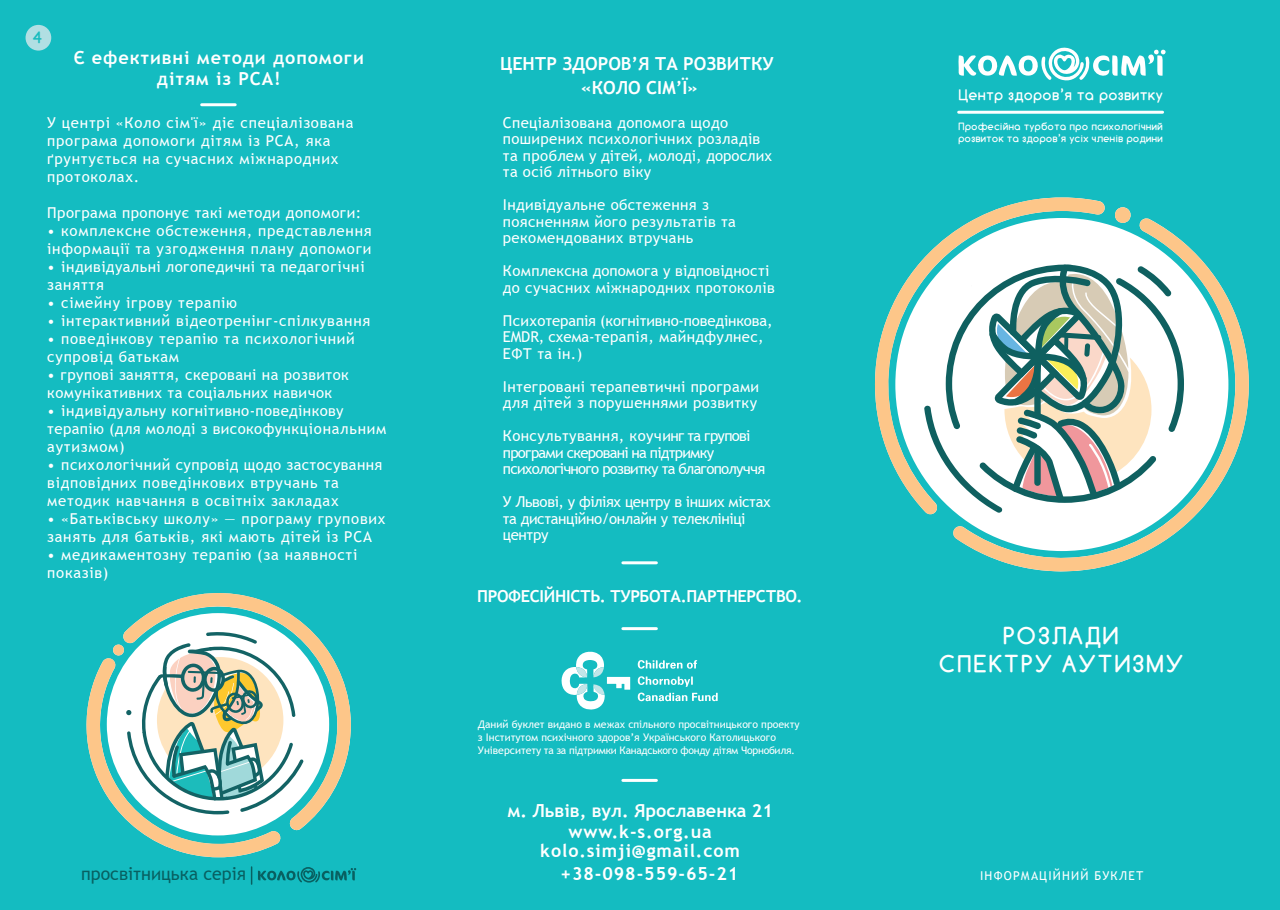
<style>
.page{position:relative;width:1280px;height:910px;background:#14bcc1}
.page>*{position:absolute;margin:0;border:0;box-sizing:border-box;transform-origin:0 0}
.t1{font:700 24px/28.5px "Comfortaa";letter-spacing:.1em;color:#fff;text-align:center}
.t2{font:700 18px/19.5px "Trebuchet MS";letter-spacing:.05em;color:#fff;text-align:center}
.t3{font:700 18px/24.6px "Trebuchet MS";letter-spacing:-.005em;color:#fff;text-align:center}
.t4{font:700 18px "Trebuchet MS";color:#fff}
.t5{font:18px "Trebuchet MS";color:#086061}
.t6{font:700 16.5px "Trebuchet MS";letter-spacing:-.025em;color:#fff}
.t7{font:700 16.5px "Comfortaa";color:#19bcbe}
.t8{font:15px/16.5px "Trebuchet MS";letter-spacing:.025em;color:#fff}
.t9{font:15px/18px "Trebuchet MS";letter-spacing:.05em;color:#fff}
.t10{font:15px/16.5px "Trebuchet MS";letter-spacing:-.05em;color:#fff}
.t11{font:15px/16.5px "Trebuchet MS";letter-spacing:-.01em;color:#fff}
.t12{font:15px/16.5px "Trebuchet MS";letter-spacing:-.025em;color:#fff}
.t13{font:700 15px "Comfortaa";letter-spacing:.055em;color:#fff}
.t14{font:12.15px "Trebuchet MS";letter-spacing:.1em;color:#fff}
.t15{font:10.5px/12.6px "Trebuchet MS";color:#fff}
.t16{font:700 10.5px/11.4px "Comfortaa";letter-spacing:.055em;color:#fff}
</style>
<div class="page">
<div style="left:26px;top:25px;width:25px;height:26px;background:#b1dfe3;border-radius:50%"></div>
<svg style="left:251px;top:867px;width:1px;height:17px"></svg>
<svg style="left:258px;top:867px;width:98px;height:16px"></svg>
<svg style="left:561px;top:652px;width:69px;height:58px"></svg>
<svg style="left:638px;top:676px;width:80px;height:26px"></svg>
<svg style="left:638px;top:660px;width:59px;height:9px"></svg>
<hr style="left:623px;top:561px;width:33px;height:3px;background:#fff">
<hr style="left:623px;top:627px;width:33px;height:3px;background:#fff">
<hr style="left:623px;top:779px;width:33px;height:3px;background:#fff">
<svg style="left:874px;top:197px;width:231px;height:317px"></svg>
<svg style="left:952px;top:218px;width:297px;height:353px"></svg>
<svg style="left:1114px;top:207px;width:17px;height:17px"></svg>
<svg style="left:126px;top:593px;width:225px;height:233px"></svg>
<hr style="left:202px;top:103px;width:33px;height:3px;background:#fff">
<svg style="left:924px;top:264px;width:260px;height:249px;background:#c0cfc9"></svg>
<svg style="left:958px;top:47px;width:208px;height:34px"></svg>
<hr style="left:959px;top:111px;width:203px;height:3px;background:#fff">
<svg style="left:86px;top:631px;width:218px;height:227px"></svg>
<p class="t7" style="left:33px;top:28px;width:10px">4</p>
<p class="t2" style="left:74px;top:47px;width:292px;line-height:21px">Є ефективні методи допомоги дітям із РСА!</p>
<p class="t9" style="left:47px;top:114px;width:308px">У центрі «Коло сім'ї» діє спеціалізована програма допомоги дітям із РСА, яка ґрунтується на сучасних міжнародних протоколах.</p>
<p class="t8" style="left:47px;top:205px;width:315px">Програма пропонує такі методи допомоги:</p>
<p class="t9" style="left:47px;top:222px;width:326px">• комплексне обстеження, представлення інформації та узгодження плану допомоги</p>
<p class="t8" style="left:47px;top:258px;width:319px;line-height:18px">• індивідуальні логопедичні та педагогічні заняття</p>
<p class="t9" style="left:47px;top:294px;width:191px">• сімейну ігрову терапію</p>
<p class="t9" style="left:47px;top:312px;width:325px">• інтерактивний відеотренінг-спілкування</p>
<p class="t9" style="left:47px;top:330px;width:309px">• поведінкову терапію та психологічний супровід батькам</p>
<p class="t8" style="left:47px;top:366px;width:303px;line-height:18px">• групові заняття, скеровані на розвиток комунікативних та соціальних навичок</p>
<p class="t8" style="left:47px;top:402px;width:341px;line-height:18px">• індивідуальну когнітивно-поведінкову терапію (для молоді з високофункціональним аутизмом)</p>
<p class="t9" style="left:47px;top:456px;width:337px">• психологічний супровід щодо застосування відповідних поведінкових втручань та методик навчання в освітніх закладах</p>
<p class="t9" style="left:47px;top:510px;width:340px">• «Батьківську школу» — програму групових занять для батьків, які мають дітей із РСА</p>
<p class="t9" style="left:47px;top:546px;width:312px">• медикаментозну терапію (за наявності показів)</p>
<p class="t3" style="left:500px;top:51px;width:275px">ЦЕНТР ЗДОРОВ’Я ТА РОЗВИТКУ «КОЛО СІМ’Ї»</p>
<p class="t8" style="left:503px;top:114px;width:271px">Спеціалізована допомога щодо поширених психологічних розладів та проблем у дітей, молоді, дорослих та осіб літнього віку</p>
<p class="t8" style="left:503px;top:197px;width:234px">Індивідуальне обстеження з поясненням його результатів та рекомендованих втручань</p>
<p class="t8" style="left:503px;top:263px;width:273px">Комплексна допомога у відповідності до сучасних міжнародних протоколів</p>
<p class="t11" style="left:503px;top:312px;width:271px">Психотерапія (когнітивно-поведінкова,<br>EMDR, схема-терапія, майндфулнес,<br>ЕФТ та ін.)</p>
<p class="t8" style="left:503px;top:378px;width:258px">Інтегровані терапевтичні програми для дітей з порушеннями розвитку</p>
<p class="t10" style="left:503px;top:428px;width:264px">Консультування, коучинг та групові програми скеровані на підтримку психологічного розвитку та благополуччя</p>
<p class="t12" style="left:503px;top:494px;width:269px">У Львові, у філіях центру в інших містах та дистанційно/онлайн у телеклініці центру</p>
<p class="t13" style="left:959px;top:86px;width:206px">Центр здоров’я та розвитку</p>
<p class="t16" style="left:958px;top:121px;width:206px">Професійна турбота про психологічний розвиток та здоров’я усіх членів родини</p>
<p class="t6" style="left:477px;top:586px;width:327px">ПРОФЕСІЙНІСТЬ. ТУРБОТА.ПАРТНЕРСТВО.</p>
<h1 class="t1" style="left:939px;top:621px;width:245px">РОЗЛАДИ<br>СПЕКТРУ АУТИЗМУ</h1>
<p class="t15" style="left:478px;top:718px;width:323px">Даний буклет видано в межах спільного просвітницького проекту з Інститутом психічного здоров’я Українського Католицького<br>Університету та за підтримки Канадського фонду дітям Чорнобиля.</p>
<p class="t4" style="left:507px;top:800px;width:267px">м. Львів, вул. Ярославенка 21</p>
<p class="t5" style="left:81px;top:863px;width:166px">просвітницька серія</p>
<p class="t2" style="left:540px;top:822px;width:201px">www.k-s.org.ua kolo.simji@gmail.com</p>
<p class="t2" style="left:560px;top:864px;width:179px">+38-098-559-65-21</p>
<p class="t14" style="left:980px;top:868px;width:165px">ІНФОРМАЦІЙНИЙ БУКЛЕТ</p>
</div>
